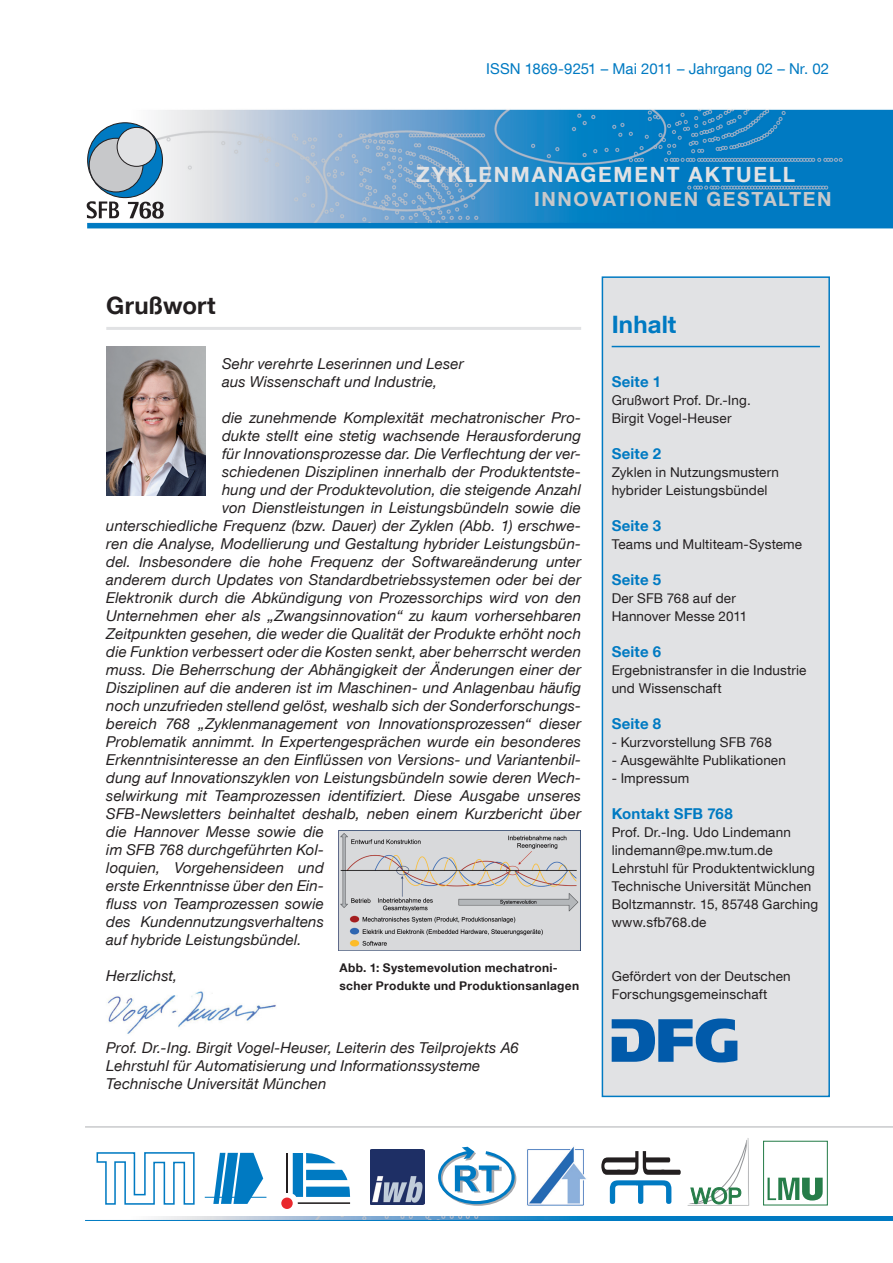
<style>
.page{position:relative;width:893px;height:1263px;background:#fff}
.page>*{position:absolute;margin:0;border:0;box-sizing:border-box;transform-origin:0 0}
.t1{font:700 24px "TUM Neue Helvetica";letter-spacing:.01em;color:#231f20}
.t2{font:700 24px "TUM Neue Helvetica";color:#007ac2}
.t3{font:700 21px "TUM Neue Helvetica";letter-spacing:.08em;color:#e1e2e4}
.t4{font:700 19.5px "TUM Neue Helvetica";letter-spacing:.08em;color:#c7c8ca}
.t5{font:italic 15px/18px "TUM Neue Helvetica";letter-spacing:.01em;color:#231f20}
.t6{font:700 15px "TUM Neue Helvetica";letter-spacing:.015em;color:#007ac2}
.t7{font:15px "TUM Neue Helvetica";letter-spacing:.005em;color:#007ac2}
.t8{font:13.5px/18px "TUM Neue Helvetica";letter-spacing:.01em;color:#231f20}
.t9{font:700 12px/18px "TUM Neue Helvetica";letter-spacing:.025em;color:#231f20}
</style>
<div class="page">
<hr style="left:106px;top:327px;width:475px;height:3px;background:#e1e2e4">
<div style="left:602px;top:277px;width:227px;height:819px;background:#e1e2e4"></div>
<hr style="left:612px;top:346px;width:208px;height:1px;background:#007ac2">
<svg style="left:612px;top:1018px;width:125px;height:44px"></svg>
<div style="left:602px;top:276px;width:228px;height:821px;border:2px solid #007ac2"></div>
<img style="left:106px;top:347px;width:99px;height:148px">
<img style="left:106px;top:991px;width:170px;height:43px">
<img style="left:339px;top:830px;width:241px;height:120px">
<svg style="left:213px;top:1153px;width:50px;height:51px"></svg>
<hr style="left:205px;top:1197px;width:61px;height:1px;background:#007ac2">
<div style="left:281px;top:1197px;width:12px;height:12px;background:#e9282d;border-radius:50%"></div>
<hr style="left:286px;top:1153px;width:2px;height:39px;background:#231f20">
<svg style="left:293px;top:1153px;width:57px;height:51px"></svg>
<img style="left:370px;top:1150px;width:54px;height:54px">
<svg style="left:438px;top:1147px;width:78px;height:59px"></svg>
<svg style="left:97px;top:1152px;width:98px;height:53px"></svg>
<img style="left:527px;top:1146px;width:59px;height:60px">
<svg style="left:601px;top:1138px;width:149px;height:68px"></svg>
<div style="left:763px;top:1141px;width:65px;height:64px;border:1px solid #267d49"></div>
<svg style="left:767px;top:1177px;width:56px;height:23px"></svg>
<hr style="left:85px;top:1126px;width:808px;height:2px;background:#c9cacc">
<img style="left:139px;top:1216px;width:754px;height:4px">
<hr style="left:85px;top:1220px;width:808px;height:1px;background:#007ac2">
<img style="left:86px;top:109px;width:807px;height:120px">
<svg style="left:87px;top:201px;width:77px;height:18px"></svg>
<svg style="left:88px;top:123px;width:74px;height:75px"></svg>
<div style="left:87px;top:122px;width:76px;height:76px;border:1px solid #231f20;border-radius:50%"></div>
<div style="left:89px;top:138px;width:54px;height:54px;background:#c7c8ca;border-radius:50%"></div>
<div style="left:89px;top:138px;width:54px;height:54px;border:1px solid #231f20;border-radius:50%"></div>
<div style="left:117px;top:127px;width:39px;height:39px;background:#e1e2e4;border-radius:50%"></div>
<div style="left:117px;top:127px;width:40px;height:40px;border:1px solid #231f20;border-radius:50%"></div>
<p class="t7" style="left:486px;top:60px;width:344px">ISSN 1869-9251 – Mai 2011 – Jahrgang 02 – Nr. 02</p>
<h1 class="t1" style="left:106px;top:290px;width:111px">Grußwort</h1>
<h2 class="t3" style="left:416px;top:161px;width:381px">Zyklenmanag ement aktuell</h2>
<h3 class="t4" style="left:534px;top:187px;width:299px">Innovationen gestalten</h3>
<h1 class="t2" style="left:612px;top:309px;width:66px">Inhalt</h1>
<p class="t5" style="left:222px;top:354px;width:243px">Sehr verehrte Leserinnen und Leser aus Wissenschaft und Industrie,</p>
<p class="t5" style="left:222px;top:408px;width:361px">die zunehmende Komplexität mechatronischer Pro-</p>
<p class="t5" style="left:222px;top:426px;width:361px">dukte stellt eine stetig wachsende Herausforderung</p>
<p class="t5" style="left:222px;top:444px;width:361px">für Innovationsprozesse dar. Die Verflechtung der ver-</p>
<p class="t5" style="left:222px;top:462px;width:361px">schiedenen Disziplinen innerhalb der Produktentste-</p>
<p class="t5" style="left:222px;top:480px;width:361px">hung und der Produktevolution, die steigende Anzahl</p>
<p class="t5" style="left:222px;top:498px;width:360px">von Dienstleistungen in Leistungsbündeln sowie die</p>
<p class="t5" style="left:106px;top:516px;width:476px">unterschiedliche Frequenz (bzw. Dauer) der Zyklen (Abb. 1) erschwe-</p>
<p class="t5" style="left:106px;top:534px;width:476px">ren die Analyse, Modellierung und Gestaltung hybrider Leistungsbün-</p>
<p class="t5" style="left:106px;top:552px;width:476px">del. Insbesondere die hohe Frequenz der Softwareänderung unter</p>
<p class="t5" style="left:106px;top:570px;width:476px">anderem durch Updates von Standardbetriebssystemen oder bei der</p>
<p class="t5" style="left:106px;top:588px;width:476px">Elektronik durch die Abkündigung von Prozessorchips wird von den</p>
<p class="t5" style="left:106px;top:606px;width:476px">Unternehmen eher als „Zwangsinnovation“ zu kaum vorhersehbaren</p>
<p class="t5" style="left:106px;top:624px;width:476px">Zeitpunkten gesehen, die weder die Qualität der Produkte erhöht noch</p>
<p class="t5" style="left:106px;top:642px;width:476px">die Funktion verbessert oder die Kosten senkt, aber beherrscht werden</p>
<p class="t5" style="left:106px;top:660px;width:476px">muss. Die Beherrschung der Abhängigkeit der Änderungen einer der</p>
<p class="t5" style="left:106px;top:678px;width:476px">Disziplinen auf die anderen ist im Maschinen- und Anlagenbau häufig</p>
<p class="t5" style="left:106px;top:696px;width:476px">noch unzufrieden stellend gelöst, weshalb sich der Sonderforschungs-</p>
<p class="t5" style="left:106px;top:714px;width:476px">bereich 768 „Zyklenmanagement von Innovationsprozessen“ dieser</p>
<p class="t5" style="left:106px;top:732px;width:476px">Problematik annimmt. In Expertengesprächen wurde ein besonderes</p>
<p class="t5" style="left:106px;top:750px;width:476px">Erkenntnisinteresse an den Einflüssen von Versions- und Variantenbil-</p>
<p class="t5" style="left:106px;top:768px;width:476px">dung auf Innovationszyklen von Leistungsbündeln sowie deren Wech-</p>
<p class="t5" style="left:106px;top:786px;width:476px">selwirkung mit Teamprozessen identifiziert. Diese Ausgabe unseres</p>
<p class="t5" style="left:106px;top:804px;width:476px">SFB-Newsletters beinhaltet deshalb, neben einem Kurzbericht über</p>
<p class="t5" style="left:106px;top:822px;width:219px">die Hannover Messe sowie die</p>
<p class="t5" style="left:106px;top:840px;width:219px">im SFB 768 durchgeführten Kol-</p>
<p class="t5" style="left:106px;top:858px;width:219px">loquien, Vorgehensideen und</p>
<p class="t5" style="left:106px;top:876px;width:219px">erste Erkenntnisse über den Ein-</p>
<p class="t5" style="left:106px;top:894px;width:219px">fluss von Teamprozessen sowie</p>
<p class="t5" style="left:106px;top:912px;width:219px">des Kundennutzungsverhaltens</p>
<p class="t5" style="left:106px;top:930px;width:197px">auf hybride Leistungsbündel.</p>
<p class="t5" style="left:106px;top:966px;width:73px">Herzlichst,</p>
<p class="t9" style="left:339px;top:958px;width:241px">Abb. 1: Systemevolution mechatroni&shy;scher Produkte und Produktionsanlagen</p>
<p class="t5" style="left:106px;top:1038px;width:414px">Prof. Dr.-Ing. Birgit Vogel-Heuser, Leiterin des Teilprojekts A6<br>Lehrstuhl für Automatisierung und Informationssysteme<br>Technische Universität München</p>
<p class="t6" style="left:612px;top:372px;width:51px">Seite 1</p>
<p class="t8" style="left:612px;top:391px;width:141px">Grußwort Prof. Dr.-Ing.<br>Birgit Vogel-Heuser</p>
<p class="t6" style="left:612px;top:444px;width:51px">Seite 2</p>
<p class="t8" style="left:612px;top:463px;width:169px">Zyklen in Nutzungsmustern hybrider Leistungsbündel</p>
<p class="t6" style="left:612px;top:516px;width:51px">Seite 3</p>
<p class="t8" style="left:612px;top:535px;width:192px">Teams und Multiteam-Systeme</p>
<p class="t6" style="left:612px;top:570px;width:51px">Seite 5</p>
<p class="t8" style="left:612px;top:589px;width:137px">Der SFB 768 auf der<br>Hannover Messe 2011</p>
<p class="t6" style="left:612px;top:642px;width:51px">Seite 6</p>
<p class="t8" style="left:612px;top:661px;width:196px">Ergebnistransfer in die Industrie und Wissenschaft</p>
<p class="t6" style="left:612px;top:714px;width:51px">Seite 8</p>
<p class="t8" style="left:612px;top:733px;width:162px">- Kurzvorstellung SFB 768</p>
<p class="t8" style="left:612px;top:751px;width:176px">- Ausgewählte Publikationen</p>
<p class="t8" style="left:612px;top:769px;width:79px">- Impressum</p>
<p class="t6" style="left:612px;top:804px;width:123px">Kontakt SFB 768</p>
<p class="t8" style="left:612px;top:823px;width:208px">Prof. Dr.-Ing. Udo Lindemann lindemann@pe.mw.tum.de<br>Lehrstuhl für Produktentwicklung<br>Technische Universität München<br>Boltzmannstr. 15, 85748 Garching www.sfb768.de</p>
<p class="t8" style="left:612px;top:967px;width:180px">Gefördert von der Deutschen<br>Forschungsgemeinschaft</p>
</div>
